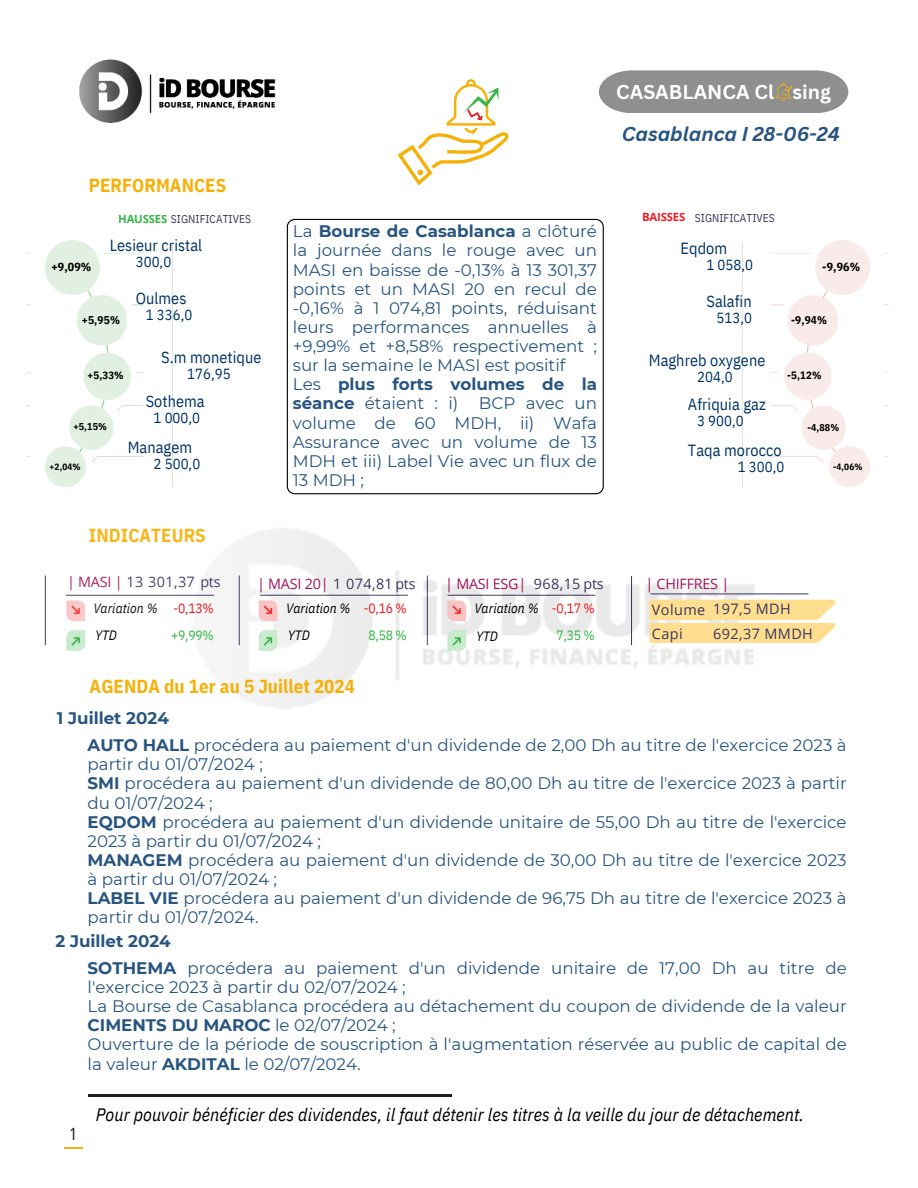
<style>
.page{position:relative;width:918px;height:1188px;background:#fff}
.page>*{position:absolute;margin:0;border:0;box-sizing:border-box;transform-origin:0 0}
.t1{font:italic 700 19.5px "Canva Sans";color:#285580}
.t2{font:700 19.5px "Canva Sans";color:#fff}
.t3{font:700 18.9px "IBM Plex Sans Cond";letter-spacing:.005em;color:#f6b109}
.t4{font:italic 18px "IBM Plex Sans Cond";letter-spacing:.005em;color:#000}
.t5{font:16.95px "Open Sans Condensed";color:#231f20}
.t6{font:16.65px/19.2px "Montserrat";color:#285580}
.t7{font:700 16.65px "Montserrat";color:#285580}
.t8{font:16.2px "IBM Plex Sans Cond";letter-spacing:.005em;color:#036}
.t9{font:14.7px "IBM Plex Sans Cond";letter-spacing:.005em;color:#036}
.t10{font:14.4px "Open Sans";letter-spacing:.03em;color:#39375d}
.t11{font:14.4px "Open Sans";letter-spacing:-.015em;color:#39375d}
.t12{font:14.4px "Open Sans";letter-spacing:-.015em;color:#9d145d}
.t13{font:italic 13.5px "IBM Plex Sans Cond";letter-spacing:.005em;color:#000}
.t14{font:13.5px "IBM Plex Sans Cond";color:#ed1c24}
.t15{font:13.5px "IBM Plex Sans Cond";color:#39b54a}
.t16{font:700 11.85px "IBM Plex Sans Cond";color:#000}
.t17{font:11.4px "IBM Plex Sans Cond";letter-spacing:.005em;color:#39375d}
.t18{font:700 11.4px "Open Sans";letter-spacing:-.015em;color:#ed1c24}
.t19{font:700 11.25px "IBM Plex Sans Cond";color:#000}
.t20{font:700 10.65px "IBM Plex Sans Cond";color:#000}
.t21{font:700 9.9px "IBM Plex Sans Cond";color:#000}
.t22{font:700 9.15px "IBM Plex Sans Cond";color:#000}
.s1{font-family:"Open Sans";font-weight:700;color:#39b54a}
.s2{font-weight:700}
.s3{color:#9d145d}
</style>
<div class="page">
<img style="left:79px;top:59px;width:197px;height:64px">
<svg style="left:398px;top:79px;width:110px;height:106px"></svg>
<svg style="left:599px;top:70px;width:249px;height:43px"></svg>
<img style="left:28px;top:240px;width:145px;height:247px">
<img style="left:742px;top:240px;width:145px;height:247px">
<svg style="left:287px;top:219px;width:317px;height:275px"></svg>
<hr style="left:45px;top:576px;width:1px;height:69px;background:#39375d">
<hr style="left:66px;top:595px;width:148px;height:1px;background:#39375d">
<img style="left:66px;top:600px;width:4px;height:20px">
<img style="left:70px;top:528px;width:739px;height:180px">
<img style="left:66px;top:627px;width:30px;height:26px">
<img style="left:252px;top:599px;width:37px;height:26px">
<img style="left:252px;top:627px;width:37px;height:26px">
<img style="left:440px;top:599px;width:37px;height:26px">
<img style="left:440px;top:627px;width:37px;height:26px">
<hr style="left:631px;top:576px;width:1px;height:69px;background:#39375d">
<hr style="left:651px;top:594px;width:157px;height:1px;background:#39375d">
<svg style="left:649px;top:599px;width:186px;height:44px"></svg>
<svg style="left:64px;top:1147px;width:19px;height:2px"></svg>
<hr style="left:89px;top:1095px;width:363px;height:2px;background:#231f20">
<p class="t2" style="left:616px;top:78px;width:216px">CASABLANCA Cl sing</p>
<h2 class="t1" style="left:622px;top:121px;width:220px">Casablanca I 28-06-24</h2>
<p class="t3" style="left:89px;top:173px;width:139px">PERFORMANCES</p>
<p class="t17" style="left:118px;top:211px;width:134px"><span class="s1">HAUSSES</span> SIGNIFICATIVES</p>
<h5 class="t8" style="left:110px;top:234px;width:94px">Lesieur cristal</h5>
<p class="t9" style="left:136px;top:252px;width:37px">300,0</p>
<p class="t8" style="left:136px;top:288px;width:52px">Oulmes</p>
<p class="t9" style="left:146px;top:305px;width:48px">1 336,0</p>
<p class="t8" style="left:161px;top:347px;width:102px">S.m monetique</p>
<p class="t9" style="left:187px;top:364px;width:45px">176,95</p>
<p class="t8" style="left:146px;top:391px;width:60px">Sothema</p>
<p class="t9" style="left:154px;top:408px;width:48px">1 000,0</p>
<p class="t8" style="left:128px;top:436px;width:66px">Managem</p>
<p class="t9" style="left:154px;top:454px;width:48px">2 500,0</p>
<h2 class="t16" style="left:51px;top:259px;width:42px">+9,09%</h2>
<p class="t19" style="left:82px;top:313px;width:40px">+5,95%</p>
<p class="t20" style="left:88px;top:368px;width:38px">+5,33%</p>
<p class="t21" style="left:73px;top:420px;width:35px">+5,15%</p>
<p class="t22" style="left:50px;top:461px;width:33px">+2,04%</p>
<h5 class="t6" style="left:293px;top:222px;width:306px">La <span class="s2">Bourse de Casablanca</span> a clôturé la journée dans le rouge avec un<br>MASI en baisse de -0,13% à 13 301,37 points et un MASI 20 en recul de -0,16% à 1 074,81 points, réduisant leurs performances annuelles à +9,99% et +8,58% respectivement ; sur la semaine le MASI est positif<br>Les <span class="s2">plus forts volumes de la séance</span> étaient : i) BCP avec un volume de 60 MDH, ii) Wafa<br>Assurance avec un volume de 13<br>MDH et iii) Label Vie avec un flux de<br>13 MDH ;</h5>
<p class="t18" style="left:642px;top:209px;width:45px">BAISSES</p>
<p class="t17" style="left:695px;top:210px;width:81px">SIGNIFICATIVES</p>
<h5 class="t8" style="left:681px;top:237px;width:48px">Eqdom</h5>
<p class="t9" style="left:706px;top:255px;width:48px">1 058,0</p>
<h5 class="t8" style="left:706px;top:291px;width:47px">Salafin</h5>
<h5 class="t9" style="left:717px;top:308px;width:37px">513,0</h5>
<p class="t8" style="left:649px;top:349px;width:118px">Maghreb oxygene</p>
<h5 class="t9" style="left:697px;top:367px;width:37px">204,0</h5>
<h5 class="t8" style="left:688px;top:394px;width:79px">Afriquia gaz</h5>
<p class="t9" style="left:697px;top:411px;width:48px">3 900,0</p>
<p class="t8" style="left:688px;top:439px;width:95px">Taqa morocco</p>
<h5 class="t9" style="left:738px;top:457px;width:48px">1 300,0</h5>
<p class="t16" style="left:822px;top:259px;width:39px">-9,96%</p>
<p class="t19" style="left:791px;top:313px;width:38px">-9,94%</p>
<p class="t20" style="left:787px;top:368px;width:36px">-5,12%</p>
<p class="t21" style="left:807px;top:421px;width:33px">-4,88%</p>
<h5 class="t22" style="left:833px;top:461px;width:31px">-4,06%</h5>
<p class="t3" style="left:89px;top:523px;width:118px">INDICATEURS</p>
<h5 class="t11" style="left:67px;top:572px;width:155px"><span class="s3">| MASI |</span> 13 301,37 pts</h5>
<p class="t13" style="left:93px;top:599px;width:66px">Variation %</p>
<h6 class="t14" style="left:174px;top:599px;width:42px">-0,13%</h6>
<p class="t13" style="left:95px;top:627px;width:23px">YTD</p>
<p class="t15" style="left:171px;top:626px;width:44px">+9,99%</p>
<p class="t11" style="left:257px;top:573px;width:160px"><span class="s3">| MASI 20|</span> 1 074,81 pts</p>
<p class="t13" style="left:286px;top:599px;width:66px">Variation %</p>
<h6 class="t14" style="left:364px;top:599px;width:44px">-0,16 %</h6>
<p class="t13" style="left:288px;top:627px;width:23px">YTD</p>
<p class="t15" style="left:368px;top:626px;width:40px">8,58 %</p>
<p class="t12" style="left:445px;top:573px;width:83px">| MASI ESG|</p>
<p class="t10" style="left:534px;top:573px;width:72px">968,15 pts</p>
<p class="t12" style="left:645px;top:574px;width:85px">| CHIFFRES |</p>
<p class="t10" style="left:652px;top:600px;width:55px">Volume</p>
<p class="t10" style="left:652px;top:624px;width:32px">Capi</p>
<p class="t13" style="left:474px;top:599px;width:66px">Variation %</p>
<h6 class="t14" style="left:552px;top:599px;width:44px">-0,17 %</h6>
<p class="t13" style="left:476px;top:627px;width:23px">YTD</p>
<p class="t15" style="left:557px;top:626px;width:40px">7,35 %</p>
<h2 class="t10" style="left:713px;top:599px;width:79px">197,5 MDH</h2>
<p class="t10" style="left:713px;top:624px;width:101px">692,37 MMDH</p>
<h6 class="t3" style="left:90px;top:674px;width:267px">AGENDA du 1er au 5 Juillet 2024</h6>
<h6 class="t7" style="left:57px;top:708px;width:113px">1 Juillet 2024</h6>
<p class="t6" style="left:88px;top:736px;width:761px"><span class="s2">AUTO HALL</span> procédera au paiement d'un dividende de 2,00 Dh au titre de l'exercice 2023 à partir du 01/07/2024 ;<br><span class="s2">SMI</span> procédera au paiement d'un dividende de 80,00 Dh au titre de l'exercice 2023 à partir du 01/07/2024 ;<br><span class="s2">EQDOM</span> procédera au paiement d'un dividende unitaire de 55,00 Dh au titre de l'exercice 2023 à partir du 01/07/2024 ;<br><span class="s2">MANAGEM</span> procédera au paiement d'un dividende de 30,00 Dh au titre de l'exercice 2023 à partir du 01/07/2024 ;<br><span class="s2">LABEL VIE</span> procédera au paiement d'un dividende de 96,75 Dh au titre de l'exercice 2023 à partir du 01/07/2024.</p>
<p class="t7" style="left:55px;top:931px;width:117px">2 Juillet 2024</p>
<h6 class="t6" style="left:88px;top:958px;width:761px"><span class="s2">SOTHEMA</span> procédera au paiement d'un dividende unitaire de 17,00 Dh au titre de l'exercice 2023 à partir du 02/07/2024 ;<br>La Bourse de Casablanca procédera au détachement du coupon de dividende de la valeur <span class="s2">CIMENTS DU MAROC</span> le 02/07/2024 ;<br>Ouverture de la période de souscription à l'augmentation réservée au public de capital de la valeur <span class="s2">AKDITAL</span> le 02/07/2024.</h6>
<p class="t5" style="left:69px;top:1122px;width:9px">1</p>
<h6 class="t4" style="left:96px;top:1102px;width:710px">Pour pouvoir bénéficier des dividendes, il faut détenir les titres à la veille du jour de détachement.</h6>
</div>
